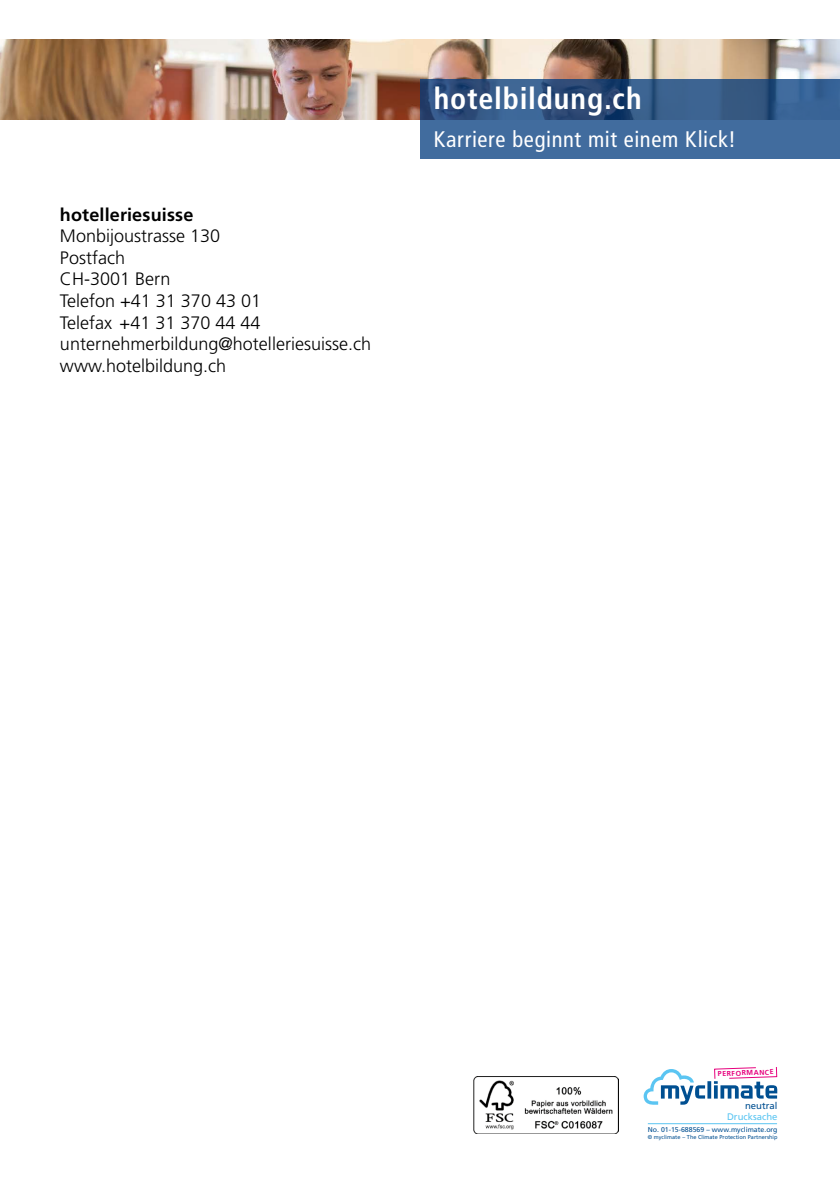
<style>
.page{position:relative;width:840px;height:1191px;background:#fff}
.page>*{position:absolute;margin:0;border:0;box-sizing:border-box;transform-origin:0 0}
.t1{font:700 condensed 30px "Frutiger LT Std";letter-spacing:.025em;color:#fff}
.t2{font:condensed 22.4px "Frutiger LT Std";letter-spacing:.03em;color:#fff}
.t3{font:300 18px/21.6px "Frutiger LT Std";color:#000}
.t4{font:700 18px "Frutiger LT Std";letter-spacing:.01em;color:#000}
.t5{font:9.6px "Frutiger LT Com";color:#5bc5f2}
.t6{font:9.6px "Frutiger LT Com";color:#004f91}
.t7{font:700 7.2px "Frutiger LT Com";color:#e6007d}
.t8{font:7px "Frutiger LT Com";color:#004f91}
.t9{font:5.6px "Frutiger LT Com";color:#004f91}
</style>
<div class="page">
<hr style="left:647px;top:1123px;width:129px;height:1px;background:#5bc5f2">
<svg style="left:643px;top:1067px;width:134px;height:37px"></svg>
<img style="left:473px;top:1076px;width:145px;height:57px">
<img style="left:0;top:40px;width:839px;height:79px">
<svg style="left:420px;top:79px;width:419px;height:80px;background:#396190"></svg>
<p class="t4" style="left:60px;top:204px;width:135px">hotelleriesuisse</p>
<p class="t3" style="left:60px;top:225px;width:312px">Monbijoustrasse 130<br>Postfach<br>CH-3001 Bern<br>Telefon +41 31 370 43 01<br>Telefax +41 31 370 44 44 unternehmerbildung@hotelleriesuisse.ch www.hotelbildung.ch</p>
<h1 class="t1" style="left:433px;top:81px;width:209px">hotelbildung.ch</h1>
<p class="t2" style="left:433px;top:126px;width:304px">Karriere beginnt mit einem Klick!</p>
<p class="t7" style="left:717px;top:1069px;width:57px;rotate:-2deg">PERFORMANCE</p>
<p class="t6" style="left:744px;top:1099px;width:34px">neutral</p>
<p class="t5" style="left:726px;top:1110px;width:52px">Drucksache</p>
<p class="t8" style="left:647px;top:1125px;width:131px">No. 01-15-688569 – www.myclimate.org</p>
<p class="t9" style="left:647px;top:1133px;width:131px">© myclimate – The Climate Protection Partnership</p>
</div>
